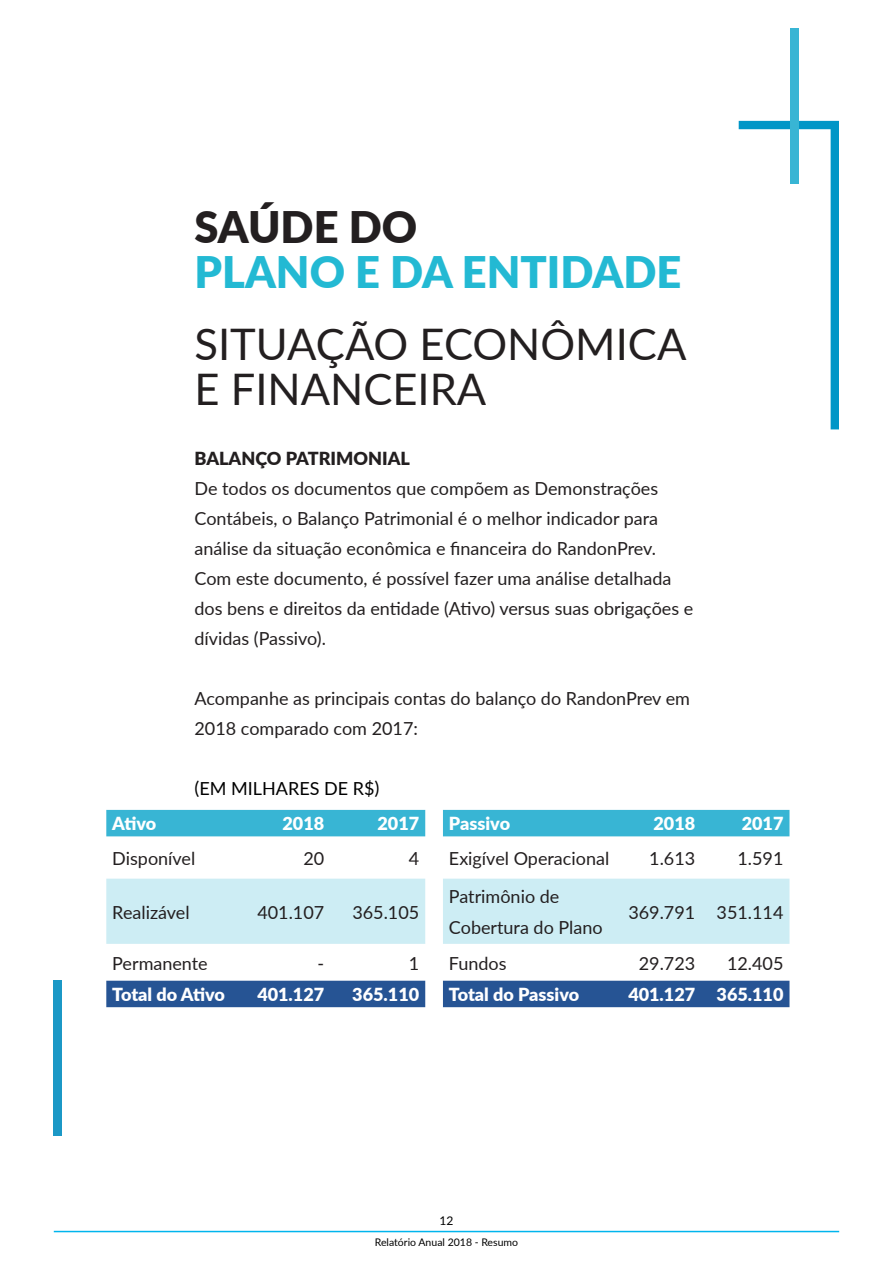
<style>
.page{position:relative;width:893px;height:1263px;background:#fff}
.page>*{position:absolute;margin:0;border:0;box-sizing:border-box;transform-origin:0 0}
.t1{font:43.5px/45px "Lato";color:#231f20}
.t2{font:900 43.5px "Lato";color:#23b9d3}
.t3{font:900 43.5px "Lato";color:#231f20}
.t4{font:18px/30px "Lato";color:#231f20}
.t5{font:900 18px "Lato";color:#fff}
.t6{font:900 18px "Lato";color:#231f20}
.t7{font:18px "Lato";color:#000001}
.t8{font:12px "Lato";color:#000001}
.t9{font:10.5px "Lato";color:#000001}
</style>
<div class="page">
<hr style="left:54px;top:1231px;width:785px;height:1px;background:#00b5ed">
<div style="left:106px;top:810px;width:683px;height:26px;background:#38b5d4"></div>
<div style="left:106px;top:879px;width:683px;height:65px;background:#cdedf4"></div>
<div style="left:106px;top:981px;width:683px;height:26px;background:#265494"></div>
<svg style="left:739px;top:121px;width:100px;height:308px"></svg>
<div style="left:790px;top:28px;width:8px;height:155px;background:#38b5d4"></div>
<div style="left:54px;top:980px;width:8px;height:156px;background:#1b98c6"></div>
<p class="t3" style="left:195px;top:195px;width:224px">SAÚDE DO</p>
<p class="t2" style="left:195px;top:240px;width:488px">PLANO E DA ENTIDADE</p>
<p class="t1" style="left:195px;top:319px;width:493px">SITUAÇÃO ECONÔMICA<br>E FINANCEIRA</p>
<p class="t6" style="left:195px;top:444px;width:217px">BALANÇO PATRIMONIAL</p>
<p class="t4" style="left:195px;top:472px;width:500px">De todos os documentos que compõem as Demonstrações Contábeis, o Balanço Patrimonial é o melhor indicador para análise da situação econômica e financeira do RandonPrev.<br>Com este documento, é possível fazer uma análise detalhada dos bens e direitos da entidade (Ativo) versus suas obrigações e dívidas (Passivo).</p>
<p class="t4" style="left:195px;top:682px;width:497px">Acompanhe as principais contas do balanço do RandonPrev em<br>2018 comparado com 2017:</p>
<p class="t7" style="left:195px;top:775px;width:187px">(EM MILHARES DE R$)</p>
<p class="t5" style="left:112px;top:810px;width:46px">Ativo</p>
<p class="t5" style="left:282px;top:810px;width:43px">2018</p>
<p class="t5" style="left:377px;top:810px;width:43px">2017</p>
<p class="t5" style="left:449px;top:810px;width:63px">Passivo</p>
<p class="t5" style="left:653px;top:810px;width:43px">2018</p>
<p class="t5" style="left:742px;top:810px;width:43px">2017</p>
<p class="t4" style="left:112px;top:842px;width:85px">Disponível</p>
<p class="t4" style="left:303px;top:842px;width:22px">20</p>
<p class="t4" style="left:409px;top:842px;width:12px">4</p>
<p class="t4" style="left:449px;top:842px;width:162px">Exigível Operacional</p>
<p class="t4" style="left:649px;top:842px;width:48px">1.613</p>
<p class="t4" style="left:737px;top:842px;width:48px">1.591</p>
<p class="t4" style="left:112px;top:896px;width:79px">Realizável</p>
<p class="t4" style="left:257px;top:896px;width:68px">401.107</p>
<p class="t4" style="left:352px;top:896px;width:68px">365.105</p>
<p class="t4" style="left:449px;top:881px;width:155px">Patrimônio de<br>Cobertura do Plano</p>
<p class="t4" style="left:628px;top:896px;width:68px">369.791</p>
<p class="t4" style="left:717px;top:896px;width:68px">351.114</p>
<p class="t4" style="left:112px;top:947px;width:97px">Permanente</p>
<p class="t4" style="left:318px;top:947px;width:8px">-</p>
<p class="t4" style="left:409px;top:947px;width:12px">1</p>
<p class="t4" style="left:449px;top:947px;width:59px">Fundos</p>
<p class="t4" style="left:639px;top:947px;width:58px">29.723</p>
<p class="t4" style="left:727px;top:947px;width:58px">12.405</p>
<p class="t5" style="left:112px;top:981px;width:114px">Total do Ativo</p>
<p class="t5" style="left:257px;top:981px;width:68px">401.127</p>
<p class="t5" style="left:352px;top:981px;width:68px">365.110</p>
<p class="t5" style="left:449px;top:981px;width:132px">Total do Passivo</p>
<p class="t5" style="left:628px;top:981px;width:68px">401.127</p>
<p class="t5" style="left:717px;top:981px;width:68px">365.110</p>
<p class="t8" style="left:439px;top:1212px;width:15px">12</p>
<p class="t9" style="left:375px;top:1235px;width:145px">Relatório Anual 2018 - Resumo</p>
</div>
